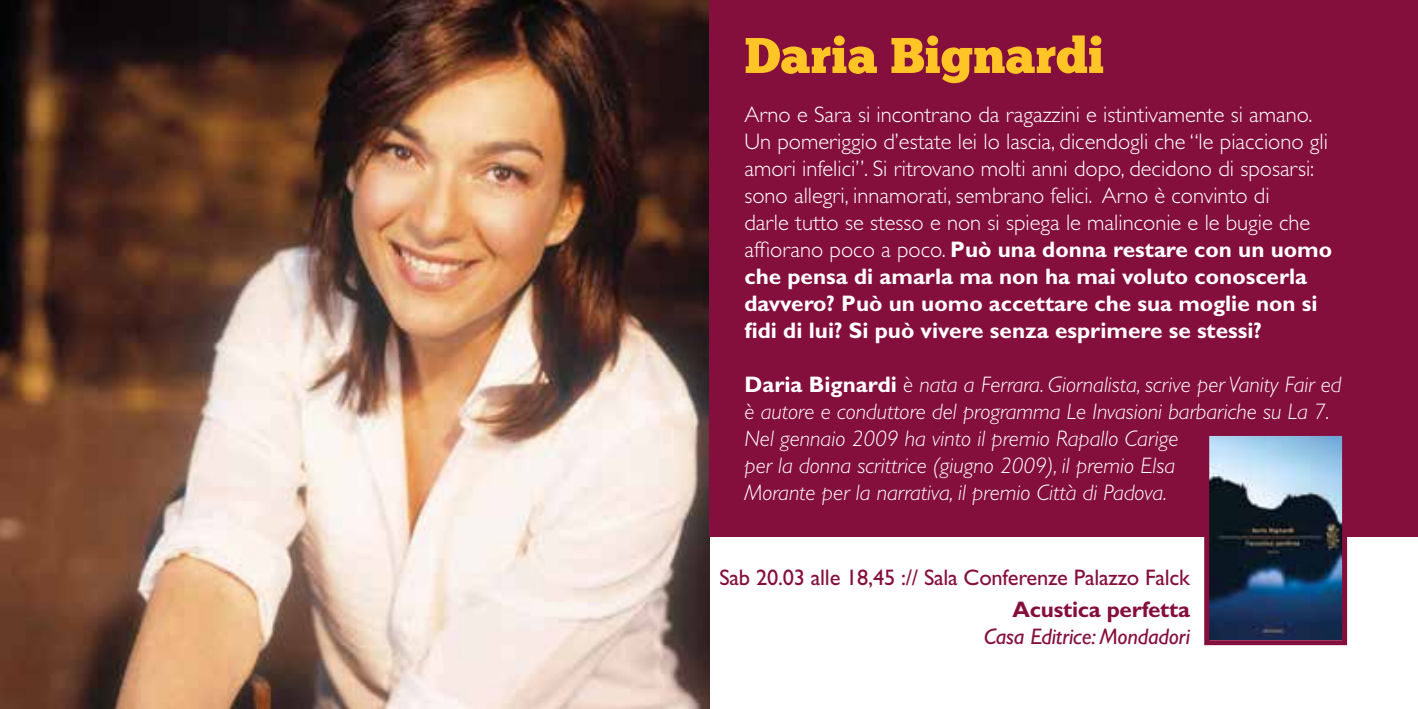
<style>
.page{position:relative;width:1418px;height:709px;background:#fff}
.page>*{position:absolute;margin:0;border:0;box-sizing:border-box;transform-origin:0 0}
.t1{font:50px "Chunk Five";color:#ffc425}
.t2{font:300 22.5px/27px "Gill Sans Std";color:#fff}
.t3{font:italic 300 22.5px/27px "Gill Sans Std";color:#fff}
.t4{font:22.5px "Gill Sans Std";letter-spacing:-.01em;color:#850f3c}
.t5{font:italic 22.5px "Gill Sans Std";letter-spacing:-.01em;color:#850f3c}
.t6{font:700 22.5px "Gill Sans Std";letter-spacing:-.01em;color:#850f3c}
.s1{font-weight:700}
.s2{font-weight:700;font-style:normal}
</style>
<div class="page">
<img style="left:0;top:0;width:709px;height:709px">
<div style="left:709px;top:0;width:708px;height:536px;background:#850f3c"></div>
<img style="left:1201px;top:436px;width:148px;height:210px">
<h1 class="t1" style="left:744px;top:26px;width:361px">Daria Bignardi</h1>
<p class="t2" style="left:744px;top:101px;width:589px">Arno e Sara si incontrano da ragazzini e istintivamente si amano.<br>Un pomeriggio d’estate lei lo lascia, dicendogli che “le piacciono gli amori infelici”. Si ritrovano molti anni dopo, decidono di sposarsi: sono allegri, innamorati, sembrano felici. Arno è convinto di<br>darle tutto se stesso e non si spiega le malinconie e le bugie che affiorano poco a poco. <span class="s1">Può una donna restare con un uomo che pensa di amarla ma non ha mai voluto conoscerla davvero? Può un uomo accettare che sua moglie non si fidi di lui? Si può vivere senza esprimere se stessi?</span></p>
<p class="t3" style="left:744px;top:371px;width:598px"><span class="s2">Daria Bignardi</span> è nata a Ferrara. Giornalista, scrive per Vanity Fair ed è autore e conduttore del programma Le Invasioni barbariche su La 7.<br>Nel gennaio 2009 ha vinto il premio Rapallo Carige<br>per la donna scrittrice (giugno 2009), il premio Elsa<br>Morante per la narrativa, il premio Città di Padova.</p>
<p class="t4" style="left:719px;top:564px;width:472px">Sab 20.03 alle 18,45 :// Sala Conferenze Palazzo Falck</p>
<p class="t6" style="left:1012px;top:596px;width:179px">Acustica perfetta</p>
<p class="t5" style="left:983px;top:624px;width:208px">Casa Editrice: Mondadori</p>
</div>
